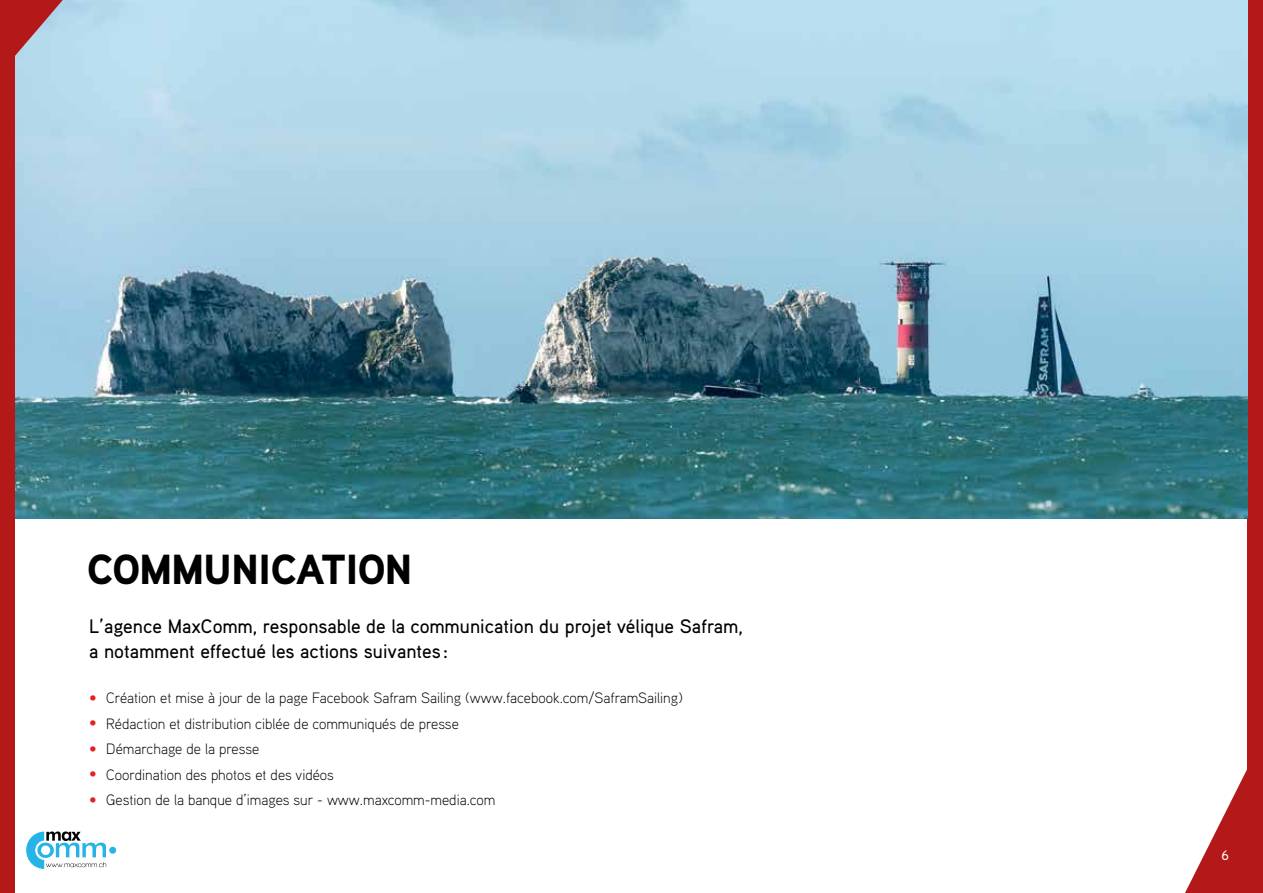
<style>
.page{position:relative;width:1263px;height:893px;background:#b21918}
.page>*{position:absolute;margin:0;border:0;box-sizing:border-box;transform-origin:0 0}
.t1{font:42px "Aaux Pro Black SC";color:#000}
.t2{font:500 19.5px/24.6px "Aaux Pro";color:#000}
.t3{font:300 15px "Aaux Pro";color:#000}
.t4{font:500 13.5px "Aaux Pro";color:#fff}
.s1{font-size:18px;color:#e3221d}
</style>
<div class="page">
<div style="left:16px;top:0;width:1231px;height:893px;background:#fff"></div>
<img style="left:16px;top:0;width:1231px;height:519px">
<svg style="left:1185px;top:769px;width:62px;height:124px"></svg>
<svg style="left:15px;top:0;width:48px;height:73px;background:#b3909b"></svg>
<svg style="left:26px;top:831px;width:90px;height:38px"></svg>
<h1 class="t1" style="left:87px;top:542px;width:327px">COMMUNICATION</h1>
<h2 class="t2" style="left:89px;top:613px;width:655px">L’agence MaxComm, responsable de la communication du projet vélique Safram, a notamment effectué les actions suivantes :</h2>
<p class="t3" style="left:89px;top:688px;width:595px"><span class="s1">•</span> Création et mise à jour de la page Facebook Safram Sailing (www.facebook.com/SaframSailing)</p>
<p class="t3" style="left:89px;top:714px;width:371px"><span class="s1">•</span> Rédaction et distribution ciblée de communiqués de presse</p>
<p class="t3" style="left:89px;top:739px;width:171px"><span class="s1">•</span> Démarchage de la presse</p>
<p class="t3" style="left:89px;top:765px;width:246px"><span class="s1">•</span> Coordination des photos et des vidéos</p>
<p class="t3" style="left:89px;top:790px;width:408px"><span class="s1">•</span> Gestion de la banque d’images sur - www.maxcomm-media.com</p>
<p class="t4" style="left:1221px;top:847px;width:9px">6</p>
</div>
